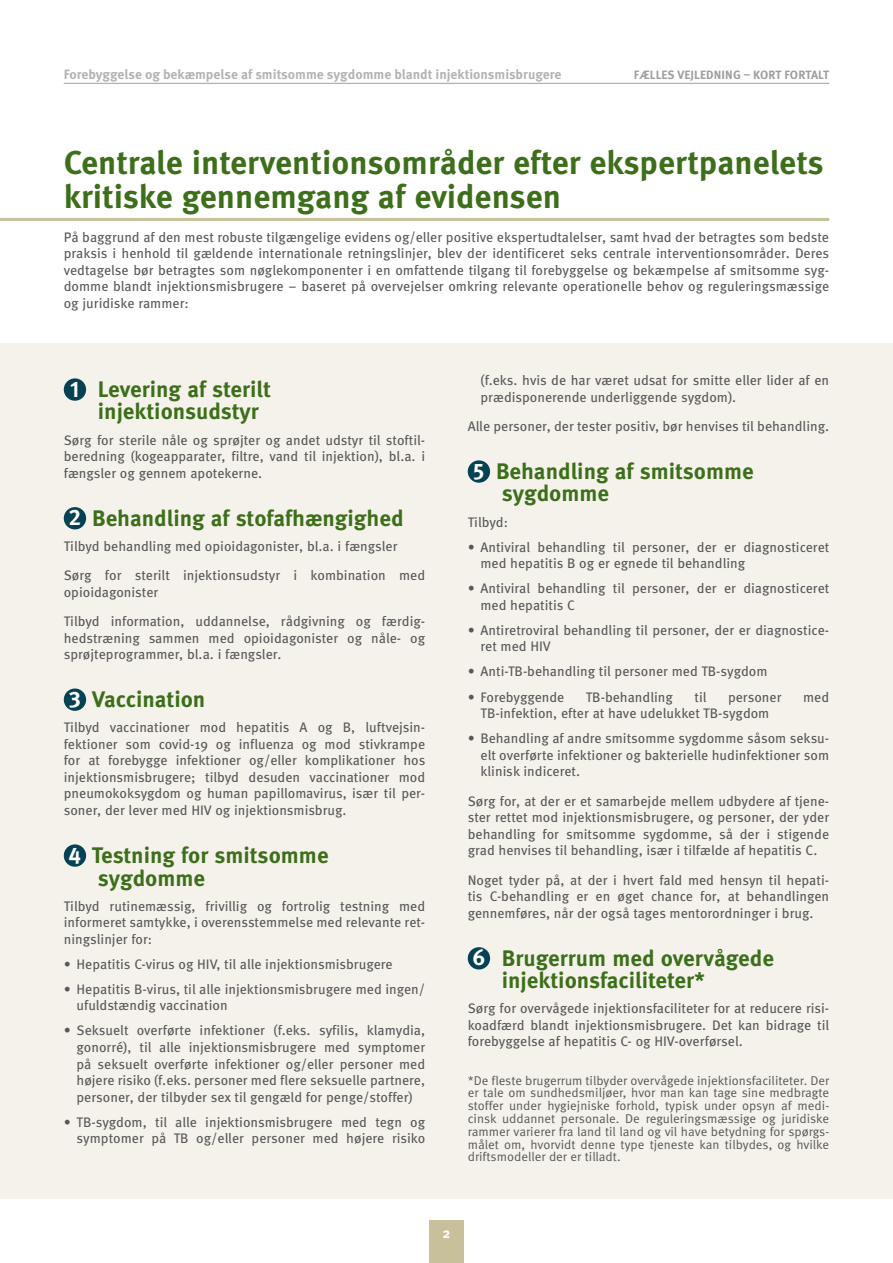
<style>
.page{position:relative;width:893px;height:1263px;background:#fff}
.page>*{position:absolute;margin:0;border:0;box-sizing:border-box;transform-origin:0 0}
.t1{font:700 33px/34.5px "Meta Pro";color:#3d6f1a}
.t2{font:700 22.5px/22.5px "Meta Pro";color:#3d6f1a}
.t3{font:700 14.25px "Meta Pro";color:#fff}
.t4{font:13.8px/16.5px "Meta Pro";color:#58585a;text-align:justify}
.t5{font:700 13.5px "Meta Pro";color:#b1b3b4}
.t6{font:12.75px/12.8px "Meta Pro";color:#58585a;text-align:justify}
.t7{font:700 12px "Meta Pro";letter-spacing:.01em;color:#9c9e9f}
.s1{color:#fff}
</style>
<div class="page">
<div style="left:0;top:343px;width:893px;height:856px;background:#f4f2ea"></div>
<hr style="left:0;top:218px;width:829px;height:3px;background:#c7c09a">
<div style="left:64px;top:378px;width:22px;height:23px;background:#044254;border-radius:50%"></div>
<div style="left:64px;top:507px;width:22px;height:22px;background:#044254;border-radius:50%"></div>
<div style="left:64px;top:688px;width:22px;height:23px;background:#044254;border-radius:50%"></div>
<div style="left:64px;top:844px;width:22px;height:23px;background:#044254;border-radius:50%"></div>
<div style="left:468px;top:460px;width:22px;height:23px;background:#044254;border-radius:50%"></div>
<div style="left:468px;top:947px;width:22px;height:22px;background:#044254;border-radius:50%"></div>
<div style="left:429px;top:1220px;width:34px;height:43px;background:#c7c09a"></div>
<hr style="left:64px;top:83px;width:765px;height:1px;background:#9c9e9f">
<p class="t5" style="left:64px;top:65px;width:499px">Forebyggelse og bekæmpelse af smitsomme sygdomme blandt injektionsmisbrugere</p>
<p class="t7" style="left:634px;top:67px;width:197px">FÆLLES VEJLEDNING – KORT FORTALT</p>
<h1 class="t1" style="left:64px;top:146px;width:761px">Centrale interventionsområder efter ekspertpanelets kritiske gennemgang af evidensen</h1>
<p class="t4" style="left:64px;top:229px;width:767px">På baggrund af den mest robuste tilgængelige evidens og/eller positive ekspertudtalelser, samt hvad der betragtes som bedste praksis i henhold til gældende internationale retningslinjer, blev der identificeret seks centrale interventionsområder. Deres vedtagelse bør betragtes som nøglekomponenter i en omfattende tilgang til forebyggelse og bekæmpelse af smitsomme syg&shy;domme blandt injektionsmisbrugere – baseret på overvejelser omkring relevante operationelle behov og reguleringsmæssige og juridiske rammer:</p>
<h2 class="t2" style="left:98px;top:379px;width:175px;text-indent:-28px"><span class="s1">1</span> Levering af sterilt injektionsudstyr</h2>
<p class="t4" style="left:64px;top:432px;width:363px">Sørg for sterile nåle og sprøjter og andet udstyr til stoftil&shy;beredning (kogeapparater, filtre, vand til injektion), bl.a. i fængsler og gennem apotekerne.</p>
<h2 class="t2" style="left:69px;top:507px;width:337px"><span class="s1">2</span> Behandling af stofafhængighed</h2>
<p class="t4" style="left:64px;top:532px;width:363px;line-height:29.2px">Tilbyd behandling med opioidagonister, bl.a. i fængsler<br>Sørg for sterilt injektionsudstyr i kombination med</p>
<p class="t4" style="left:64px;top:578px;width:363px;line-height:29.2px">opioidagonister<br>Tilbyd information, uddannelse, rådgivning og færdig-</p>
<p class="t4" style="left:64px;top:630px;width:363px">hedstræning sammen med opioidagonister og nåle- og sprøjteprogrammer, bl.a. i fængsler.</p>
<h2 class="t2" style="left:69px;top:689px;width:138px"><span class="s1">3</span> Vaccination</h2>
<p class="t4" style="left:64px;top:719px;width:363px">Tilbyd vaccinationer mod hepatitis A og B, luftvejsin&shy;fektioner som covid-19 og influenza og mod stivkrampe for at forebygge infektioner og/eller komplikationer hos injektionsmisbrugere; tilbyd desuden vaccinationer mod pneumokoksygdom og human papillomavirus, især til per&shy;soner, der lever med HIV og injektionsmisbrug.</p>
<h2 class="t2" style="left:98px;top:845px;width:232px;text-indent:-29px"><span class="s1">4</span> Testning for smitsomme sygdomme</h2>
<p class="t4" style="left:64px;top:898px;width:363px">Tilbyd rutinemæssig, frivillig og fortrolig testning med informeret samtykke, i overensstemmelse med relevante ret&shy;ningslinjer for:</p>
<p class="t4" style="left:64px;top:956px;width:330px">• Hepatitis C-virus og HIV, til alle injektionsmisbrugere</p>
<p class="t4" style="left:77px;top:981px;width:350px;text-indent:-13px">• Hepatitis B-virus, til alle injektionsmisbrugere med ingen/ ufuldstændig vaccination</p>
<p class="t4" style="left:77px;top:1023px;width:350px;text-indent:-13px">• Seksuelt overførte infektioner (f.eks. syfilis, klamydia, gonorré), til alle injektionsmisbrugere med symptomer på seksuelt overførte infektioner og/eller personer med højere risiko (f.eks. personer med flere seksuelle partnere, personer, der tilbyder sex til gengæld for penge/stoffer)</p>
<p class="t4" style="left:64px;top:1114px;width:363px;text-align:right">• TB-sygdom, til alle injektionsmisbrugere med tegn og symptomer på TB og/eller personer med højere risiko</p>
<p class="t4" style="left:480px;top:372px;width:350px">(f.eks. hvis de har været udsat for smitte eller lider af en prædisponerende underliggende sygdom).</p>
<p class="t4" style="left:468px;top:418px;width:363px">Alle personer, der tester positiv, bør henvises til behandling.</p>
<h2 class="t2" style="left:502px;top:461px;width:254px;text-indent:-28px"><span class="s1">5</span> Behandling af smitsomme sygdomme</h2>
<p class="t4" style="left:468px;top:514px;width:42px">Tilbyd:</p>
<p class="t4" style="left:480px;top:539px;width:350px;text-indent:-13px">• Antiviral behandling til personer, der er diagnosticeret med hepatitis B og er egnede til behandling</p>
<p class="t4" style="left:480px;top:581px;width:350px;text-indent:-13px">• Antiviral behandling til personer, der er diagnosticeret med hepatitis C</p>
<p class="t4" style="left:480px;top:622px;width:350px;text-indent:-13px">• Antiretroviral behandling til personer, der er diagnostice&shy;ret med HIV</p>
<p class="t4" style="left:468px;top:664px;width:301px">• Anti-TB-behandling til personer med TB-sygdom</p>
<p class="t4" style="left:468px;top:689px;width:98px">• Forebyggende</p>
<p class="t4" style="left:586px;top:689px;width:89px">TB-behandling</p>
<p class="t4" style="left:694px;top:689px;width:14px">til</p>
<p class="t4" style="left:728px;top:689px;width:55px">personer</p>
<p class="t4" style="left:803px;top:689px;width:28px">med</p>
<p class="t4" style="left:480px;top:705px;width:290px">TB-infektion, efter at have udelukket TB-sygdom</p>
<p class="t4" style="left:480px;top:730px;width:350px;text-indent:-13px">• Behandling af andre smitsomme sygdomme såsom seksu&shy;elt overførte infektioner og bakterielle hudinfektioner som klinisk indiceret.</p>
<p class="t4" style="left:468px;top:793px;width:363px">Sørg for, at der er et samarbejde mellem udbydere af tjene&shy;ster rettet mod injektionsmisbrugere, og personer, der yder behandling for smitsomme sygdomme, så der i stigende grad henvises til behandling, især i tilfælde af hepatitis C.</p>
<p class="t4" style="left:468px;top:872px;width:363px">Noget tyder på, at der i hvert fald med hensyn til hepati&shy;tis C-behandling er en øget chance for, at behandlingen gennemføres, når der også tages mentorordninger i brug.</p>
<h2 class="t2" style="left:502px;top:947px;width:274px;text-indent:-29px"><span class="s1">6</span> Brugerrum med overvågede injektionsfaciliteter*</h2>
<p class="t4" style="left:468px;top:1001px;width:363px">Sørg for overvågede injektionsfaciliteter for at reducere risi&shy;koadfærd blandt injektionsmisbrugere. Det kan bidrage til forebyggelse af hepatitis C- og HIV-overførsel.</p>
<p class="t6" style="left:468px;top:1074px;width:363px">*De fleste brugerrum tilbyder overvågede injektionsfaciliteter. Der er tale om sundhedsmiljøer, hvor man kan tage sine medbragte stoffer under hygiejniske forhold, typisk under opsyn af medi&shy;cinsk uddannet personale. De reguleringsmæssige og juridiske rammer varierer fra land til land og vil have betydning for spørgs&shy;målet om, hvorvidt denne type tjeneste kan tilbydes, og hvilke driftsmodeller der er tilladt.</p>
<p class="t3" style="left:442px;top:1224px;width:10px">2</p>
</div>
